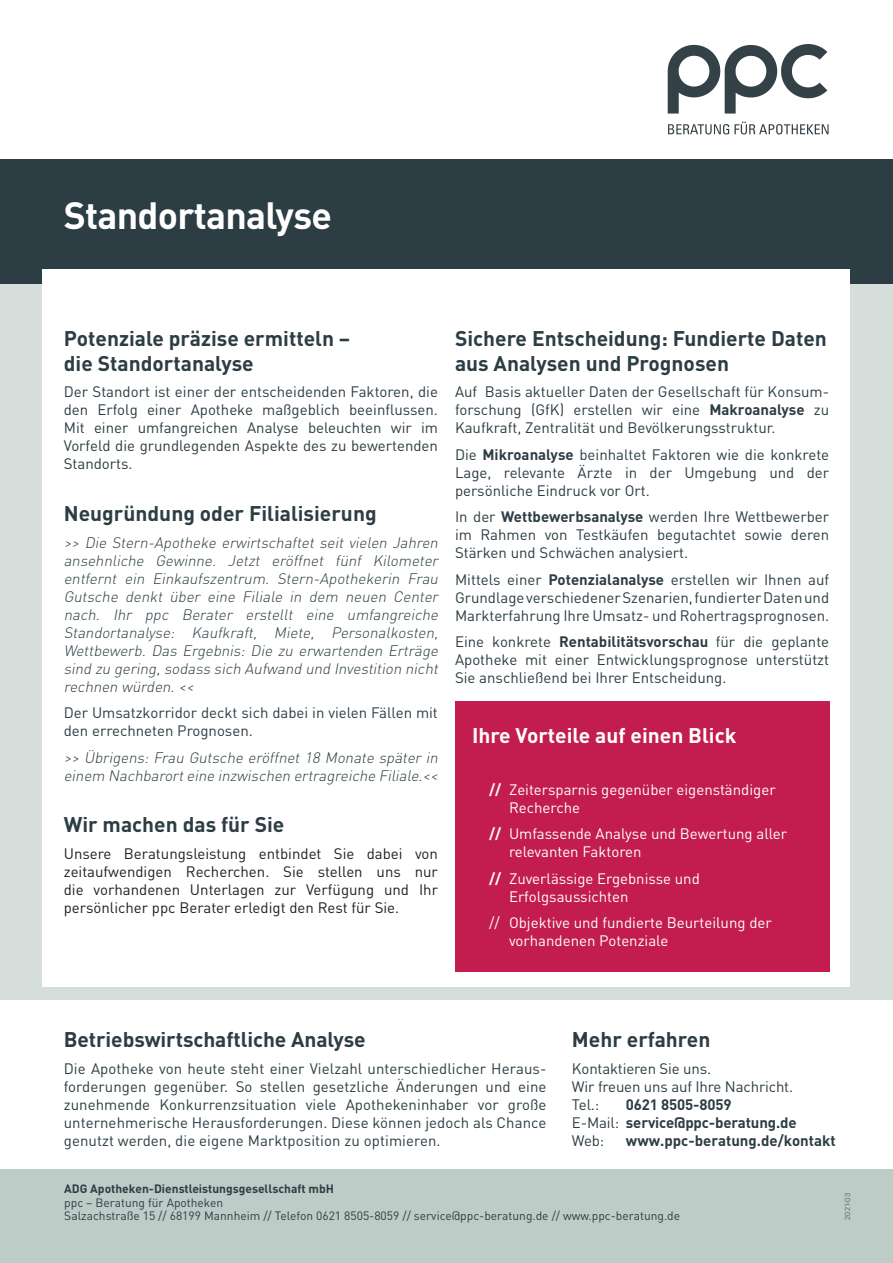
<style>
.page{position:relative;width:893px;height:1263px;background:#fff}
.page>*{position:absolute;margin:0;border:0;box-sizing:border-box;transform-origin:0 0}
.t1{font:700 37.5px "DIN Pro";letter-spacing:-.02em;color:#fff}
.t2{font:700 21px/25.2px "DIN Pro";color:#2c3d43}
.t3{font:700 21px "DIN Pro";color:#fff}
.t4{font:15px/18px "DIN Pro";color:#2c3d43;text-align:justify}
.t5{font:italic 300 15px/18px "DIN Pro";color:#2c3d43;text-align:justify}
.t6{font:15px/18px "DIN Pro";color:#fff}
.t7{font:15px/18px "DIN Pro";color:#231f20;text-align:justify}
.t8{font:700 15px/18px "DIN Pro";letter-spacing:-.01em;color:#2c3d43}
.t9{font:12px "DIN Pro";color:#2c3d43}
.t10{font:700 12px "DIN Pro";color:#2c3d43}
.t11{font:300 7.5px "Univers";color:#57585a}
.s1{font-weight:700}
.s2{font-weight:400}
</style>
<div class="page">
<div style="left:0;top:1169px;width:893px;height:94px;background:#beccc7"></div>
<div style="left:0;top:159px;width:893px;height:137px;background:#2c3d43"></div>
<div style="left:0;top:284px;width:893px;height:715px;background:#d5dedb"></div>
<div style="left:43px;top:269px;width:807px;height:717px;background:#fff"></div>
<div style="left:455px;top:702px;width:374px;height:270px;background:#c31c4e"></div>
<svg style="left:668px;top:122px;width:161px;height:12px"></svg>
<svg style="left:668px;top:44px;width:159px;height:70px"></svg>
<p class="t1" style="left:64px;top:190px;width:270px">Standortanalyse</p>
<p class="t2" style="left:64px;top:325px;width:288px">Potenziale präzise ermitteln – die Standortanalyse</p>
<p class="t4" style="left:64px;top:382px;width:376px">Der Standort ist einer der entscheidenden Faktoren, die den Erfolg einer Apotheke maßgeblich beeinflussen.<br>Mit einer umfangreichen Analyse beleuchten wir im Vorfeld die grundlegenden Aspekte des zu bewertenden Standorts.</p>
<p class="t2" style="left:64px;top:500px;width:314px">Neugründung oder Filialisierung</p>
<p class="t5" style="left:64px;top:532px;width:379px">&gt;&gt; Die Stern-Apotheke erwirtschaftet seit vielen Jahren ansehnliche Gewinne. Jetzt eröffnet fünf Kilometer entfernt ein Einkaufszentrum. Stern-Apothekerin Frau Gutsche denkt über eine Filiale in dem neuen Center nach. Ihr ppc Berater erstellt eine umfangreiche Standortanalyse: Kaufkraft, Miete, Personalkosten, Wettbewerb. Das Ergebnis: Die zu erwartenden Erträge sind zu gering,sodass sich Aufwand und Investition nicht rechnen würden.&lt;&lt;</p>
<p class="t4" style="left:64px;top:703px;width:376px">Der Umsatzkorridor deckt sich dabei in vielen Fällen mit den errechneten Prognosen.</p>
<p class="t5" style="left:64px;top:747px;width:379px">&gt;&gt; Übrigens: Frau Gutsche eröffnet 18 Monate später in einem Nachbarorteine inzwischen ertragreiche Filiale.&lt;&lt;</p>
<p class="t2" style="left:64px;top:811px;width:222px">Wir machen das für Sie</p>
<p class="t7" style="left:64px;top:844px;width:376px">Unsere Beratungsleistung entbindet Sie dabei von zeitaufwendigen Recherchen. Sie stellen uns nur die vorhandenen Unterlagen zur Verfügung und Ihr persönlicher ppc Berater erledigt den Rest für Sie.</p>
<p class="t2" style="left:455px;top:325px;width:373px">Sichere Entscheidung: Fundierte Daten aus Analysen und Prognosen</p>
<p class="t4" style="left:455px;top:382px;width:376px">Auf Basis aktueller Daten der Gesellschaft für Konsum&shy;forschung (GfK) erstellen wir eine <span class="s1">Makroanalyse</span> zu Kaufkraft, Zentralität und Bevölkerungsstruktur.</p>
<p class="t4" style="left:455px;top:445px;width:376px">Die <span class="s1">Mikroanalyse</span> beinhaltet Faktoren wie die konkrete Lage, relevante Ärzte in der Umgebung und der persönliche Eindruck vor Ort.</p>
<p class="t4" style="left:455px;top:507px;width:376px">In der <span class="s1">Wettbewerbsanalyse</span> werden Ihre Wettbewerber im Rahmen von Testkäufen begutachtet sowie deren Stärken und Schwächen analysiert.</p>
<p class="t4" style="left:455px;top:570px;width:376px">Mittels einer <span class="s1">Potenzialanalyse</span> erstellen wir Ihnen auf Grundlage verschiedener Szenarien, fundierter Daten und Markterfahrung Ihre Umsatz- und Rohertragsprognosen.</p>
<p class="t4" style="left:455px;top:632px;width:376px">Eine konkrete <span class="s1">Rentabilitätsvorschau</span> für die geplante Apotheke mit einer Entwicklungsprognose unterstützt Sie anschließend bei Ihrer Entscheidung.</p>
<p class="t3" style="left:472px;top:721px;width:266px">Ihre Vorteile auf einen Blick</p>
<p class="t6" style="left:509px;top:779px;width:268px;text-indent:-20px"><span class="s1">//</span> Zeitersparnis gegenüber eigenständiger<br>Recherche</p>
<p class="t6" style="left:509px;top:824px;width:280px;text-indent:-20px"><span class="s1">//</span> Umfassende Analyse und Bewertung aller relevanten Faktoren</p>
<p class="t6" style="left:509px;top:869px;width:192px;text-indent:-20px"><span class="s1">//</span> Zuverlässige Ergebnisse und<br>Erfolgsaussichten</p>
<p class="t6" style="left:509px;top:913px;width:264px;text-indent:-20px">// Objektive und fundierte Beurteilung der vorhandenen Potenziale</p>
<p class="t2" style="left:64px;top:1026px;width:303px">Betriebswirtschaftliche Analyse</p>
<p class="t4" style="left:64px;top:1059px;width:484px">Die Apotheke von heute steht einer Vielzahl unterschiedlicher Heraus&shy;forderungen gegenüber. So stellen gesetzliche Änderungen und eine zunehmende Konkurrenzsituation viele Apothekeninhaber vor große unternehmerische Herausforderungen. Diese können jedoch als Chance genutzt werden, die eigene Marktposition zu optimieren.</p>
<p class="t2" style="left:572px;top:1026px;width:140px">Mehr erfahren</p>
<p class="t4" style="left:572px;top:1059px;width:223px;text-align:left">Kontaktieren Sie uns.<br>Wir freuen uns auf Ihre Nachricht.<br>Tel.:</p>
<p class="t8" style="left:572px;top:1095px;width:226px;text-indent:54px">0621 8505-8059<br><span class="s2">E-Mail:</span> service@ppc-beratung.de</p>
<p class="t4" style="left:572px;top:1131px;width:34px">Web:</p>
<p class="t8" style="left:626px;top:1131px;width:211px">www.ppc-beratung.de/kontakt</p>
<p class="t10" style="left:64px;top:1181px;width:271px">ADG Apotheken-Dienstleistungsgesellschaft mbH</p>
<p class="t9" style="left:64px;top:1194px;width:160px">ppc – Beratung für Apotheken</p>
<p class="t9" style="left:64px;top:1208px;width:617px">Salzachstraße 15 // 68199 Mannheim // Telefon 0621 8505-8059 // service@ppc-beratung.de // www.ppc-beratung.de</p>
<p class="t11" style="left:843px;top:1220px;width:28px;rotate:-90deg">2021-03</p>
</div>
